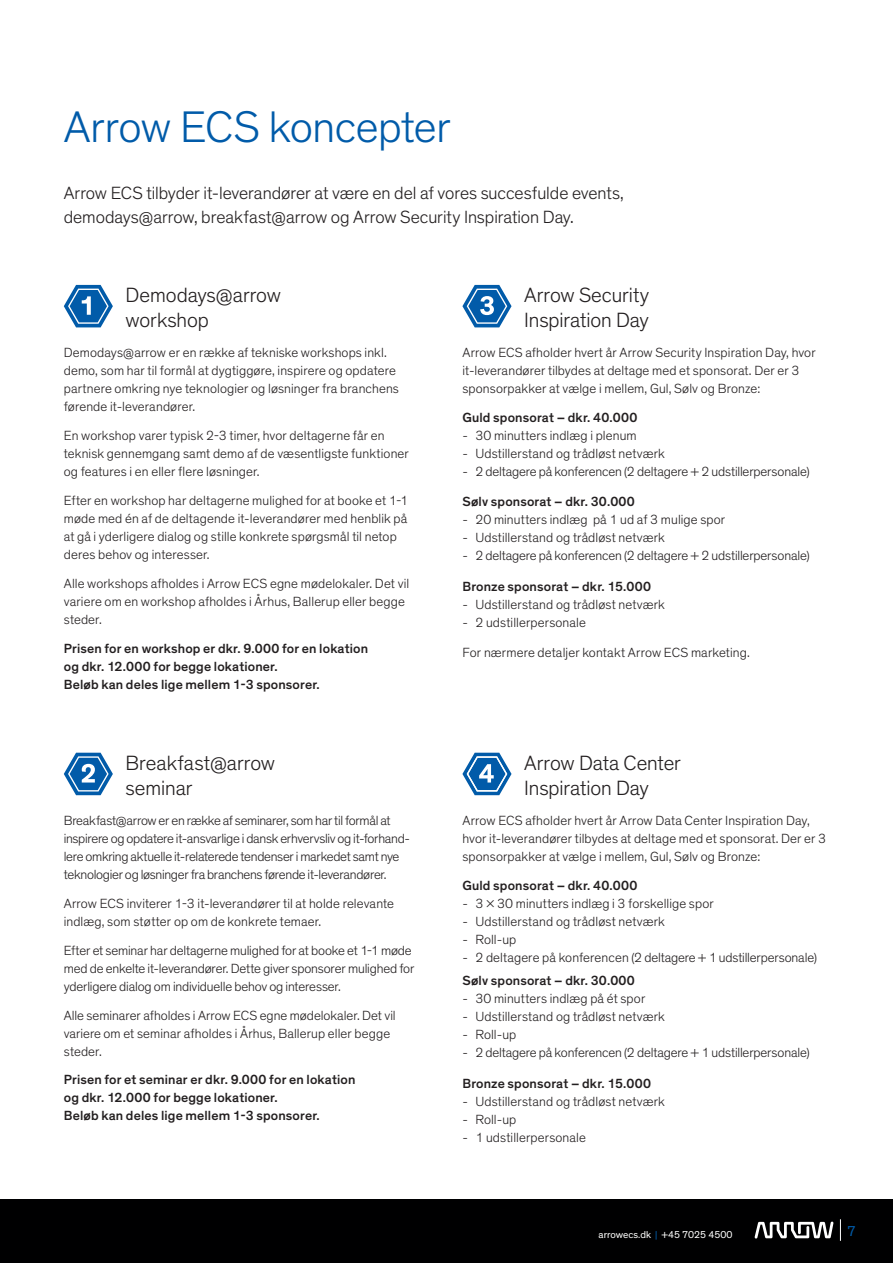
<style>
.page{position:relative;width:893px;height:1263px;background:#fff}
.page>*{position:absolute;margin:0;border:0;box-sizing:border-box;transform-origin:0 0}
.Headline_30_34{font:300 45px "Theinhardt";letter-spacing:-.01em;color:#015ba9}
.Subhead_14_17{font:300 21px/25.5px "Theinhardt";letter-spacing:-.005em;color:#231f20}
.Body_Copy_Intro_12_1{font:300 18px/24px "Theinhardt";letter-spacing:-.005em;color:#231f20}
.t1{font:14.55px "Theinhardt";color:#015ba9}
.Body_Copy_9_12{font:300 13.5px/18px "Theinhardt";letter-spacing:.005em;color:#231f20}
.Body_Copy_9_12-2{font:500 13.5px/18px "Theinhardt";letter-spacing:.01em;color:#231f20}
.Body_Copy_9_12-3{font:300 13.5px/18px "Theinhardt";letter-spacing:-.02em;color:#231f20}
.t2{font:10.2px "Theinhardt";color:#fff}
.s1{color:#015ba9}
</style>
<div class="page">
<div style="left:0;top:1199px;width:893px;height:64px;background:#000001"></div>
<svg style="left:754px;top:1221px;width:79px;height:17px"></svg>
<svg style="left:840px;top:1219px;width:1px;height:22px"></svg>
<svg style="left:64px;top:285px;width:49px;height:42px"></svg>
<svg style="left:64px;top:753px;width:49px;height:42px"></svg>
<svg style="left:462px;top:285px;width:50px;height:42px"></svg>
<svg style="left:462px;top:753px;width:50px;height:42px"></svg>
<p class="Headline_30_34" style="left:64px;top:101px;width:389px">Arrow ECS koncepter</p>
<p class="Body_Copy_Intro_12_1" style="left:64px;top:181px;width:562px">Arrow ECS tilbyder it-leverandører at være en del af vores succesfulde events, demodays@arrow, breakfast@arrow og Arrow Security Inspiration Day.</p>
<p class="Subhead_14_17" style="left:126px;top:282px;width:157px">Demodays@arrow workshop</p>
<p class="Body_Copy_9_12" style="left:64px;top:344px;width:337px">Demodays@arrow er en række af tekniske workshops inkl. demo, som har til formål at dygtiggøre, inspirere og opdatere partnere omkring nye teknologier og løsninger fra branchens førende it-leverandører.</p>
<p class="Body_Copy_9_12" style="left:64px;top:427px;width:347px">En workshop varer typisk 2-3 timer, hvor deltagerne får en teknisk gennemgang samt demo af de væsentligste funktioner og features i en eller flere løsninger.</p>
<p class="Body_Copy_9_12" style="left:64px;top:492px;width:346px">Efter en workshop har deltagerne mulighed for at booke et 1-1 møde med én af de deltagende it-leverandører med henblik på at gå i yderligere dialog og stille konkrete spørgsmål til netop deres behov og interesser.</p>
<p class="Body_Copy_9_12" style="left:64px;top:574px;width:347px">Alle workshops afholdes i Arrow ECS egne mødelokaler. Det vil variere om en workshop afholdes i Århus, Ballerup eller begge steder.</p>
<p class="Body_Copy_9_12-2" style="left:64px;top:639px;width:306px">Prisen for en workshop er dkr. 9.000 for en lokation og dkr. 12.000 for begge lokationer.<br>Beløb kan deles lige mellem 1-3 sponsorer.</p>
<p class="Subhead_14_17" style="left:126px;top:750px;width:151px">Breakfast@arrow seminar</p>
<p class="Body_Copy_9_12-3" style="left:64px;top:812px;width:346px">Breakfast@arrow er en række af seminarer, som har til formål at inspirere og opdatere it-ansvarlige i dansk erhvervsliv og it-forhand&shy;lere omkring aktuelle it-relaterede tendenser i markedet samt nye teknologier og løsninger fra branchens førende it-leverandører.</p>
<p class="Body_Copy_9_12" style="left:64px;top:895px;width:332px">Arrow ECS inviterer 1-3 it-leverandører til at holde relevante indlæg, som støtter op om de konkrete temaer.</p>
<p class="Body_Copy_9_12" style="left:64px;top:941px;width:352px">Efter et seminar har deltagerne mulighed for at booke et 1-1 møde med de enkelte it-leverandører. Dette giver sponsorer mulighed for yderligere dialog om individuelle behov og interesser.</p>
<p class="Body_Copy_9_12" style="left:64px;top:1006px;width:333px">Alle seminarer afholdes i Arrow ECS egne mødelokaler. Det vil variere om et seminar afholdes i Århus, Ballerup eller begge steder.</p>
<p class="Body_Copy_9_12-2" style="left:64px;top:1071px;width:293px">Prisen for et seminar er dkr. 9.000 for en lokation og dkr. 12.000 for begge lokationer.<br>Beløb kan deles lige mellem 1-3 sponsorer.</p>
<p class="Subhead_14_17" style="left:524px;top:282px;width:126px">Arrow Security<br>Inspiration Day</p>
<p class="Body_Copy_9_12" style="left:462px;top:344px;width:355px">Arrow ECS afholder hvert år Arrow Security Inspiration Day, hvor it-leverandører tilbydes at deltage med et sponsorat. Der er 3 sponsorpakker at vælge i mellem, Gul, Sølv og Bronze:</p>
<p class="Body_Copy_9_12-2" style="left:462px;top:409px;width:176px">Guld sponsorat – dkr. 40.000</p>
<p class="Body_Copy_9_12" style="left:462px;top:427px;width:176px">- 30 minutters indlæg i plenum</p>
<p class="Body_Copy_9_12" style="left:462px;top:445px;width:204px">- Udstillerstand og trådløst netværk</p>
<p class="Body_Copy_9_12" style="left:462px;top:463px;width:349px">- 2 deltagere på konferencen (2 deltagere + 2 udstillerpersonale)</p>
<p class="Body_Copy_9_12-2" style="left:462px;top:493px;width:174px">Sølv sponsorat – dkr. 30.000</p>
<p class="Body_Copy_9_12" style="left:462px;top:511px;width:264px">- 20 minutters indlæg på 1 ud af 3 mulige spor</p>
<p class="Body_Copy_9_12" style="left:462px;top:529px;width:204px">- Udstillerstand og trådløst netværk</p>
<p class="Body_Copy_9_12" style="left:462px;top:547px;width:349px">- 2 deltagere på konferencen (2 deltagere + 2 udstillerpersonale)</p>
<p class="Body_Copy_9_12-2" style="left:462px;top:577px;width:190px">Bronze sponsorat – dkr. 15.000</p>
<p class="Body_Copy_9_12" style="left:462px;top:595px;width:204px">- Udstillerstand og trådløst netværk</p>
<p class="Body_Copy_9_12" style="left:462px;top:613px;width:125px">- 2 udstillerpersonale</p>
<p class="Body_Copy_9_12" style="left:462px;top:643px;width:289px">For nærmere detaljer kontakt Arrow ECS marketing.</p>
<p class="Subhead_14_17" style="left:524px;top:750px;width:158px">Arrow Data Center<br>Inspiration Day</p>
<p class="Body_Copy_9_12" style="left:462px;top:812px;width:365px">Arrow ECS afholder hvert år Arrow Data Center Inspiration Day, hvor it-leverandører tilbydes at deltage med et sponsorat. Der er 3 sponsorpakker at vælge i mellem, Gul, Sølv og Bronze:</p>
<p class="Body_Copy_9_12-2" style="left:462px;top:877px;width:176px">Guld sponsorat – dkr. 40.000</p>
<p class="Body_Copy_9_12" style="left:462px;top:895px;width:253px">- 3 × 30 minutters indlæg i 3 forskellige spor</p>
<p class="Body_Copy_9_12" style="left:462px;top:913px;width:204px">- Udstillerstand og trådløst netværk</p>
<p class="Body_Copy_9_12" style="left:462px;top:931px;width:55px">- Roll-up</p>
<p class="Body_Copy_9_12" style="left:462px;top:949px;width:356px">- 2 deltagere på konferencen (2 deltagere + 1 udstillerpersonale)</p>
<p class="Body_Copy_9_12-2" style="left:462px;top:972px;width:174px">Sølv sponsorat – dkr. 30.000</p>
<p class="Body_Copy_9_12" style="left:462px;top:990px;width:184px">- 30 minutters indlæg på ét spor</p>
<p class="Body_Copy_9_12" style="left:462px;top:1008px;width:204px">- Udstillerstand og trådløst netværk</p>
<p class="Body_Copy_9_12" style="left:462px;top:1026px;width:55px">- Roll-up</p>
<p class="Body_Copy_9_12" style="left:462px;top:1044px;width:349px">- 2 deltagere på konferencen (2 deltagere + 1 udstillerpersonale)</p>
<p class="Body_Copy_9_12-2" style="left:462px;top:1074px;width:190px">Bronze sponsorat – dkr. 15.000</p>
<p class="Body_Copy_9_12" style="left:462px;top:1092px;width:204px">- Udstillerstand og trådløst netværk</p>
<p class="Body_Copy_9_12" style="left:462px;top:1110px;width:55px">- Roll-up</p>
<p class="Body_Copy_9_12" style="left:462px;top:1128px;width:125px">- 1 udstillerpersonale</p>
<p class="t2" style="left:599px;top:1229px;width:135px">arrowecs.dk <span class="s1">|</span> +45 7025 4500</p>
<p class="t1" style="left:847px;top:1222px;width:10px">7</p>
</div>
